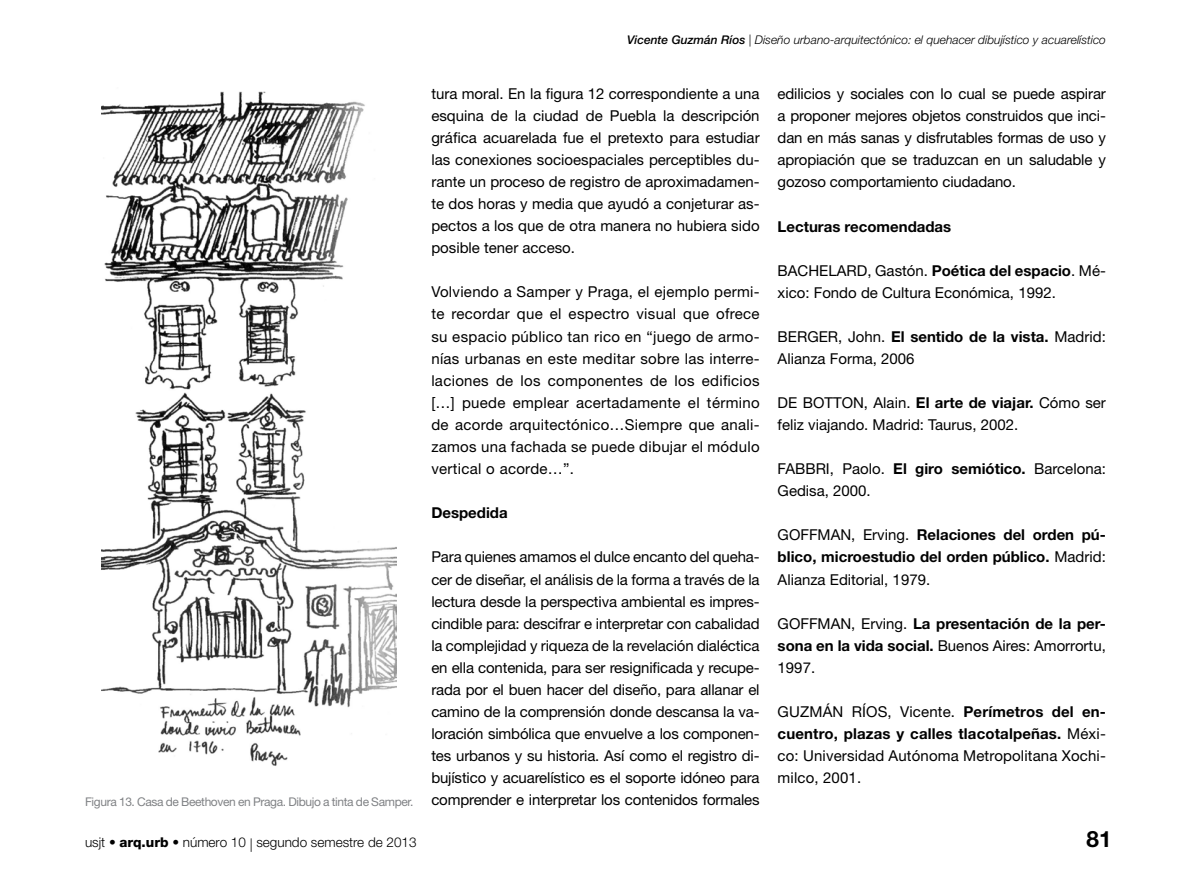
<style>
.page{position:relative;width:1191px;height:893px;background:#fff}
.page>*{position:absolute;margin:0;border:0;box-sizing:border-box;transform-origin:0 0}
.t1{font:700 22.5px "Helvetica Neue LT Std";color:#000}
.t2{font:15px/22px "Helvetica Neue LT Std";color:#000;text-align:justify}
.t3{font:700 15px/22px "Helvetica Neue LT Std";color:#000;text-align:justify}
.t4{font:300 13.5px "Helvetica Neue LT Std";color:#000}
.t5{font:italic 300 12px "Helvetica Neue LT Std";color:#000}
.t6{font:12px "Helvetica Neue LT Std";letter-spacing:-.03em;color:#808285}
.s1{font-weight:500}
.s2{font-weight:800}
.s3{font-weight:700}
.s4{font-weight:400}
</style>
<div class="page">
<img style="left:102px;top:91px;width:295px;height:675px">
<p class="t5" style="left:627px;top:33px;width:480px"><span class="s1">Vicente Guzmán Ríos</span> | Diseño urbano-arquitectónico: el quehacer dibujístico y acuarelístico</p>
<p class="t6" style="left:85px;top:794px;width:330px">Figura 13. Casa de Beethoven en Praga. Dibujo a tinta de Samper.</p>
<p class="t4" style="left:85px;top:834px;width:333px">usjt • <span class="s2">arq.urb</span> • número 10 | segundo semestre de 2013</p>
<p class="t2" style="left:431px;top:82px;width:330px">tura moral. En la figura 12 correspondiente a una esquina de la ciudad de Puebla la descripción gráfica acuarelada fue el pretexto para estudiar las conexiones socioespaciales perceptibles du&shy;rante un proceso de registro de aproximadamen&shy;te dos horas y media que ayudó a conjeturar as&shy;pectos a los que de otra manera no hubiera sido posible tener acceso.</p>
<p class="t2" style="left:431px;top:281px;width:330px">Volviendo a Samper y Praga, el ejemplo permi&shy;te recordar que el espectro visual que ofrece su espacio público tan rico en “juego de armo&shy;nías urbanas en este meditar sobre las interre&shy;laciones de los componentes de los edificios […] puede emplear acertadamente el término de acorde arquitectónico…Siempre que anali&shy;zamos una fachada se puede dibujar el módulo vertical o acorde…”.</p>
<p class="t3" style="left:431px;top:502px;width:78px">Despedida</p>
<p class="t2" style="left:431px;top:546px;width:330px">Para quienes amamos el dulce encanto del queha&shy;cer de diseñar, el análisis de la forma a través de la lectura desde la perspectiva ambiental es impres&shy;cindible para: descifrar e interpretar con cabalidad la complejidad y riqueza de la revelación dialéctica en ella contenida, para ser resignificada y recupe&shy;rada por el buen hacer del diseño, para allanar el camino de la comprensión donde descansa la va&shy;loración simbólica que envuelve a los componen&shy;tes urbanos y su historia. Así como el registro di&shy;bujístico y acuarelístico es el soporte idóneo para comprender e interpretar los contenidos formales</p>
<p class="t2" style="left:777px;top:82px;width:330px">edilicios y sociales con lo cual se puede aspirar a proponer mejores objetos construidos que inci&shy;dan en más sanas y disfrutables formas de uso y apropiación que se traduzcan en un saludable y gozoso comportamiento ciudadano.</p>
<p class="t3" style="left:777px;top:215px;width:175px">Lecturas recomendadas</p>
<p class="t2" style="left:777px;top:259px;width:330px">BACHELARD, Gastón. <span class="s3">Poética del espacio</span>. Mé&shy;xico: Fondo de Cultura Económica, 1992.</p>
<p class="t2" style="left:777px;top:325px;width:330px">BERGER, John. <span class="s3">El sentido de la vista.</span> Madrid:<br>Alianza Forma, 2006</p>
<p class="t2" style="left:777px;top:392px;width:330px">DE BOTTON, Alain. <span class="s3">El arte de viajar.</span> Cómo ser feliz viajando. Madrid: Taurus, 2002.</p>
<p class="t2" style="left:777px;top:458px;width:330px">FABBRI, Paolo. <span class="s3">El giro semiótico.</span> Barcelona:<br>Gedisa, 2000.</p>
<p class="t3" style="left:777px;top:524px;width:330px"><span class="s4">GOFFMAN, Erving.</span> Relaciones del orden pú&shy;blico, microestudio del orden público. <span class="s4">Madrid:<br>Alianza Editorial, 1979.</span></p>
<p class="t2" style="left:777px;top:612px;width:330px">GOFFMAN, Erving. <span class="s3">La presentación de la per&shy;sona en la vida social.</span> Buenos Aires: Amorrortu, 1997.</p>
<p class="t2" style="left:777px;top:700px;width:330px">GUZMÁN RÍOS, Vicente. <span class="s3">Perímetros del en&shy;cuentro, plazas y calles tlacotalpeñas.</span> Méxi&shy;co: Universidad Autónoma Metropolitana Xochi&shy;milco, 2001.</p>
<h1 class="t1" style="left:1086px;top:825px;width:27px">81</h1>
</div>
